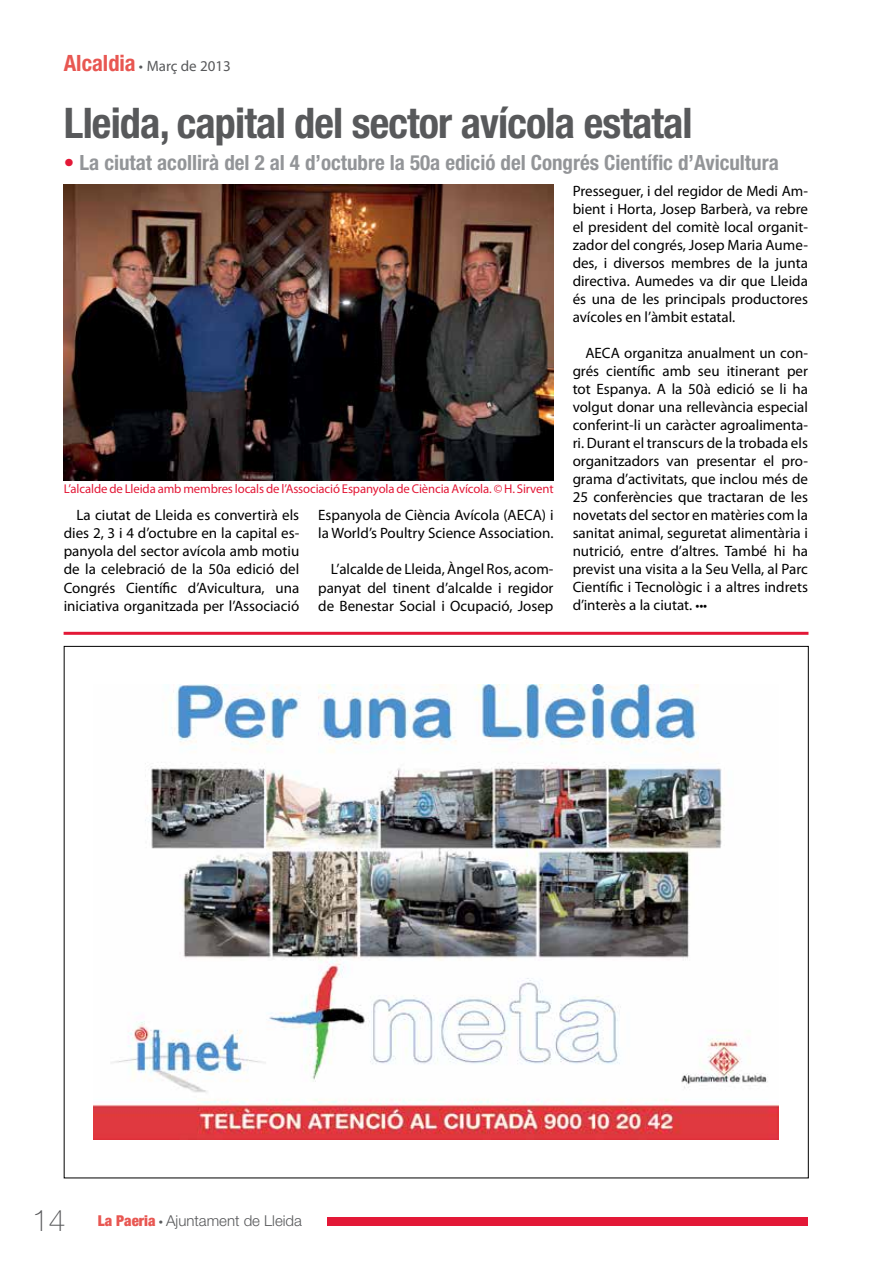
<style>
.page{position:relative;width:893px;height:1263px;background:#fff}
.page>*{position:absolute;margin:0;border:0;box-sizing:border-box;transform-origin:0 0}
.t1{font:700 condensed 42.3px "Helvetica Neue LT Std";letter-spacing:-.02em;color:#58595b}
.t2{font:700 condensed 21px "Helvetica Neue LT Std";color:#939598}
.t3{font:15px/18px "Myriad Pro";color:#000;text-align:justify}
.t4{font:300 15px "Helvetica Neue LT Std";color:#58595b}
.t5{font:15px "Myriad Pro";color:#58595b}
.t6{font:12.75px "Myriad Pro";letter-spacing:-.01em;color:#e31837}
.s1{font-family:"Helvetica Neue LT Std";font-weight:700;font-stretch:condensed;font-size:22.5px;color:#e85752}
.s2{color:#e31837}
.s3{font-size:14.25px}
.s4{font-weight:100;font-size:30px}
.s5{font-weight:900;font-stretch:condensed;color:#e85752}
.s6{font-family:"Myriad Pro";font-weight:400}
</style>
<div class="page">
<div style="left:327px;top:1217px;width:481px;height:9px;background:#e31837"></div>
<hr style="left:64px;top:632px;width:744px;height:3px;background:#e31837">
<img style="left:94px;top:685px;width:685px;height:455px">
<img style="left:64px;top:185px;width:489px;height:295px">
<p class="t5" style="left:64px;top:57px;width:168px"><span class="s1">Alcaldia</span> • Març de 2013</p>
<h1 class="t1" style="left:64px;top:97px;width:630px">Lleida, capital del sector avícola estatal</h1>
<h2 class="t2" style="left:64px;top:150px;width:716px"><span class="s2">•</span> La ciutat acollirà del 2 al 4 d’octubre la 50a edició del Congrés Científic d’Avicultura</h2>
<p class="t6" style="left:64px;top:481px;width:491px">L’alcalde de Lleida amb membres locals de l’Associació Espanyola de Ciència Avícola. © H. Sirvent</p>
<p class="t3" style="left:64px;top:506px;width:237px;text-indent:13px">La ciutat de Lleida es convertirà els dies 2, 3 i 4 d’octubre en la capital es&shy;panyola del sector avícola amb motiu de la celebració de la 50a edició del Congrés Científic d’Avicultura, una iniciativa organitzada per l’Associació</p>
<p class="t3" style="left:318px;top:506px;width:237px">Espanyola de Ciència Avícola (AECA) i la World’s Poultry Science Association.</p>
<p class="t3" style="left:318px;top:560px;width:237px;text-indent:13px">L’alcalde de Lleida, Àngel Ros, acom&shy;panyat del tinent d’alcalde i regidor de Benestar Social i Ocupació, Josep</p>
<p class="t3" style="left:573px;top:182px;width:237px">Presseguer, i del regidor de Medi Am&shy;bient i Horta, Josep Barberà, va rebre el president del comitè local organit&shy;zador del congrés, Josep Maria Aume&shy;des, i diversos membres de la junta directiva. Aumedes va dir que Lleida és una de les principals productores avícoles en l’àmbit estatal.</p>
<p class="t3" style="left:573px;top:344px;width:237px;text-indent:13px">AECA organitza anualment un con&shy;grés científic amb seu itinerant per tot Espanya. A la 50à edició se li ha volgut donar una rellevància especial conferint-li un caràcter agroalimenta&shy;ri. Durant el transcurs de la trobada els organitzadors van presentar el pro&shy;grama d’activitats, que inclou més de 25 conferències que tractaran de les novetats del sector en matèries com la sanitat animal, seguretat alimentària i nutrició, entre d’altres. També hi ha previst una visita a la Seu Vella, al Parc Científic i Tecnològic i a altres indrets d’interès a la ciutat. <span class="s3">•••</span></p>
<p class="t4" style="left:32px;top:1211px;width:271px"><span class="s4">14</span> <span class="s5">La Paeria</span> <span class="s6">•</span> Ajuntament de Lleida</p>
</div>
